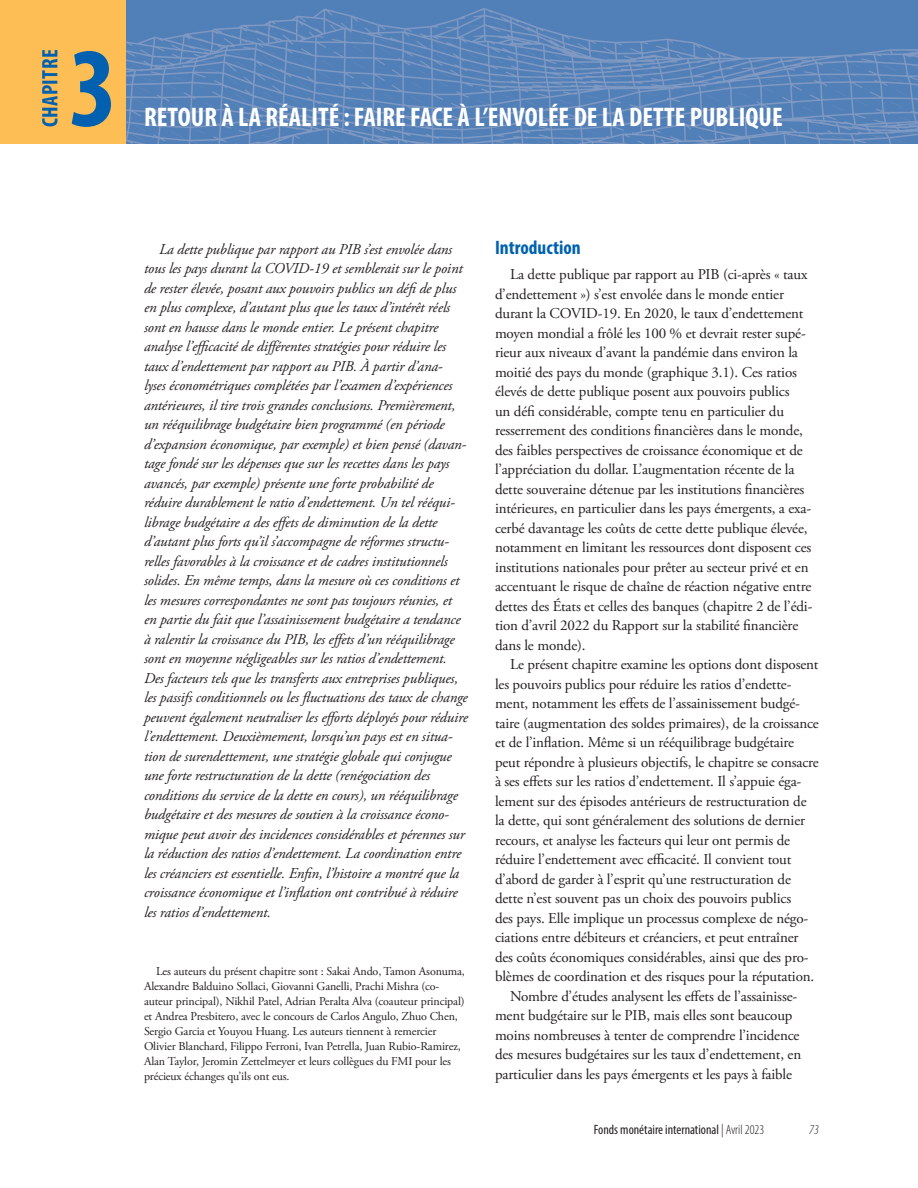
<style>
.page{position:relative;width:918px;height:1188px;background:#fff}
.page>*{position:absolute;margin:0;border:0;box-sizing:border-box;transform-origin:0 0}
.t1{font:700 condensed 114px "Myriad Pro";color:#0161b0}
.Heading_0{font:700 condensed 27px "Myriad Pro";color:#fff}
.t2{font:700 condensed 22.5px "Myriad Pro";letter-spacing:.02em;color:#0161b0}
.Heading_1{font:700 condensed 19.5px "Myriad Pro";color:#0161b0}
.Normal_FRE{font:15px/19.5px "Adobe Garamond Pro";letter-spacing:-.01em;color:#231f20}
.Normal_FRE-2{font:italic 15px/19.5px "Adobe Garamond Pro";letter-spacing:-.01em;color:#231f20}
.t3{font:condensed 13.5px "Myriad Pro";color:#231f20}
.t4{font:italic 300 condensed 13.5px "Myriad Pro";color:#231f20}
.footnote_text{font:12px/15px "Adobe Garamond Pro";letter-spacing:-.01em;color:#231f20}
.s1{font-weight:300}
</style>
<div class="page">
<div style="left:0;top:0;width:126px;height:144px;background:#fdbe56"></div>
<img style="left:126px;top:0;width:792px;height:144px">
<h3 class="t2" style="left:36px;top:127px;width:80px;rotate:-90deg">CHAPITRE</h3>
<h1 class="t1" style="left:69px;top:17px;width:50px">3</h1>
<p class="Heading_0" style="left:144px;top:100px;width:640px">RETOUR À LA RÉALITÉ : FAIRE FACE À L’ENVOLÉE DE LA DETTE PUBLIQUE</p>
<p class="Normal_FRE-2" style="left:144px;top:239px;width:325px;text-indent:15px">La dette publique par rapport au PIB s’est envolée dans tous les pays durant la COVID-19 et semblerait sur le point de rester élevée, posant aux pouvoirs publics un défi de plus en plus complexe, d’autant plus que les taux d’intérêt réels sont en hausse dans le monde entier. Le présent chapitre analyse l’efficacité de différentes stratégies pour réduire les taux d’endettement par rapport au PIB. À partir d’ana&shy;lyses économétriques complétées par l’examen d’expériences antérieures, il tire trois grandes conclusions. Premièrement, un rééquilibrage budgétaire bien programmé (en période d’expansion économique, par exemple) et bien pensé (davan&shy;tage fondé sur les dépenses que sur les recettes dans les pays avancés, par exemple) présente une forte probabilité de réduire durablement le ratio d’endettement. Un tel rééqui&shy;librage budgétaire a des effets de diminution de la dette d’autant plus forts qu’il s’accompagne de réformes structu&shy;relles favorables à la croissance et de cadres institutionnels solides. En même temps, dans la mesure où ces conditions et les mesures correspondantes ne sont pas toujours réunies, et en partie du fait que l’assainissement budgétaire a tendance à ralentir la croissance du PIB, les effets d’un rééquilibrage sont en moyenne négligeables sur les ratios d’endettement.<br>Des facteurs tels que les transferts aux entreprises publiques, les passifs conditionnels ou les fluctuations des taux de change peuvent également neutraliser les efforts déployés pour réduire l’endettement. Deuxièmement, lorsqu’un pays est en situa&shy;tion de surendettement, une stratégie globale qui conjugue une forte restructuration de la dette (renégociation des conditions du service de la dette en cours), un rééquilibrage budgétaire et des mesures de soutien à la croissance écono&shy;mique peut avoir des incidences considérables et pérennes sur la réduction des ratios d’endettement. La coordination entre les créanciers est essentielle. Enfin, l’histoire a montré que la croissance économique et l’inflation ont contribué à réduire les ratios d’endettement.</p>
<p class="Heading_1" style="left:495px;top:235px;width:87px">Introduction</p>
<p class="Normal_FRE" style="left:495px;top:265px;width:319px;text-indent:15px">La dette publique par rapport au PIB (ci-après « taux d’endettement ») s’est envolée dans le monde entier durant la COVID-19. En 2020, le taux d’endettement moyen mondial a frôlé les 100 % et devrait rester supé&shy;rieur aux niveaux d’avant la pandémie dans environ la moitié des pays du monde (graphique 3.1). Ces ratios élevés de dette publique posent aux pouvoirs publics<br>un défi considérable, compte tenu en particulier du resserrement des conditions financières dans le monde, des faibles perspectives de croissance économique et de l’appréciation du dollar. L’augmentation récente de la dette souveraine détenue par les institutions financières intérieures, en particulier dans les pays émergents, a exa&shy;cerbé davantage les coûts de cette dette publique élevée, notamment en limitant les ressources dont disposent ces institutions nationales pour prêter au secteur privé et en accentuant le risque de chaîne de réaction négative entre dettes des États et celles des banques (chapitre 2 de l’édi&shy;tion d’avril 2022 du Rapport sur la stabilité financière dans le monde).</p>
<p class="Normal_FRE" style="left:495px;top:655px;width:325px;text-indent:15px">Le présent chapitre examine les options dont disposent les pouvoirs publics pour réduire les ratios d’endette&shy;ment, notamment les effets de l’assainissement budgé&shy;taire (augmentation des soldes primaires), de la croissance et de l’inflation. Même si un rééquilibrage budgétaire peut répondre à plusieurs objectifs, le chapitre se consacre à ses effets sur les ratios d’endettement. Il s’appuie éga&shy;lement sur des épisodes antérieurs de restructuration de la dette, qui sont généralement des solutions de dernier recours, et analyse les facteurs qui leur ont permis de réduire l’endettement avec efficacité. Il convient tout d’abord de garder à l’esprit qu’une restructuration de dette n’est souvent pas un choix des pouvoirs publics<br>des pays. Elle implique un processus complexe de négo&shy;ciations entre débiteurs et créanciers, et peut entraîner des coûts économiques considérables, ainsi que des pro&shy;blèmes de coordination et des risques pour la réputation.</p>
<p class="Normal_FRE" style="left:495px;top:987px;width:308px;text-indent:15px">Nombre d’études analysent les effets de l’assainisse&shy;ment budgétaire sur le PIB, mais elles sont beaucoup moins nombreuses à tenter de comprendre l’incidence des mesures budgétaires sur les taux d’endettement, en particulier dans les pays émergents et les pays à faible</p>
<p class="footnote_text" style="left:144px;top:964px;width:322px;text-indent:12px">Les auteurs du présent chapitre sont : Sakai Ando, Tamon Asonuma, Alexandre Balduino Sollaci, Giovanni Ganelli, Prachi Mishra (co&shy;auteur principal), Nikhil Patel, Adrian Peralta Alva (coauteur principal) et Andrea Presbitero, avec le concours de Carlos Angulo, Zhuo Chen, Sergio Garcia et Youyou Huang. Les auteurs tiennent à remercier Olivier Blanchard, Filippo Ferroni, Ivan Petrella, Juan Rubio-Ramirez, Alan Taylor, Jeromin Zettelmeyer et leurs collègues du FMI pour les précieux échanges qu’ils ont eus.</p>
<p class="t3" style="left:594px;top:1121px;width:172px">Fonds monétaire international <span class="s1">| Avril 2023</span></p>
<p class="t4" style="left:809px;top:1121px;width:11px">73</p>
</div>
